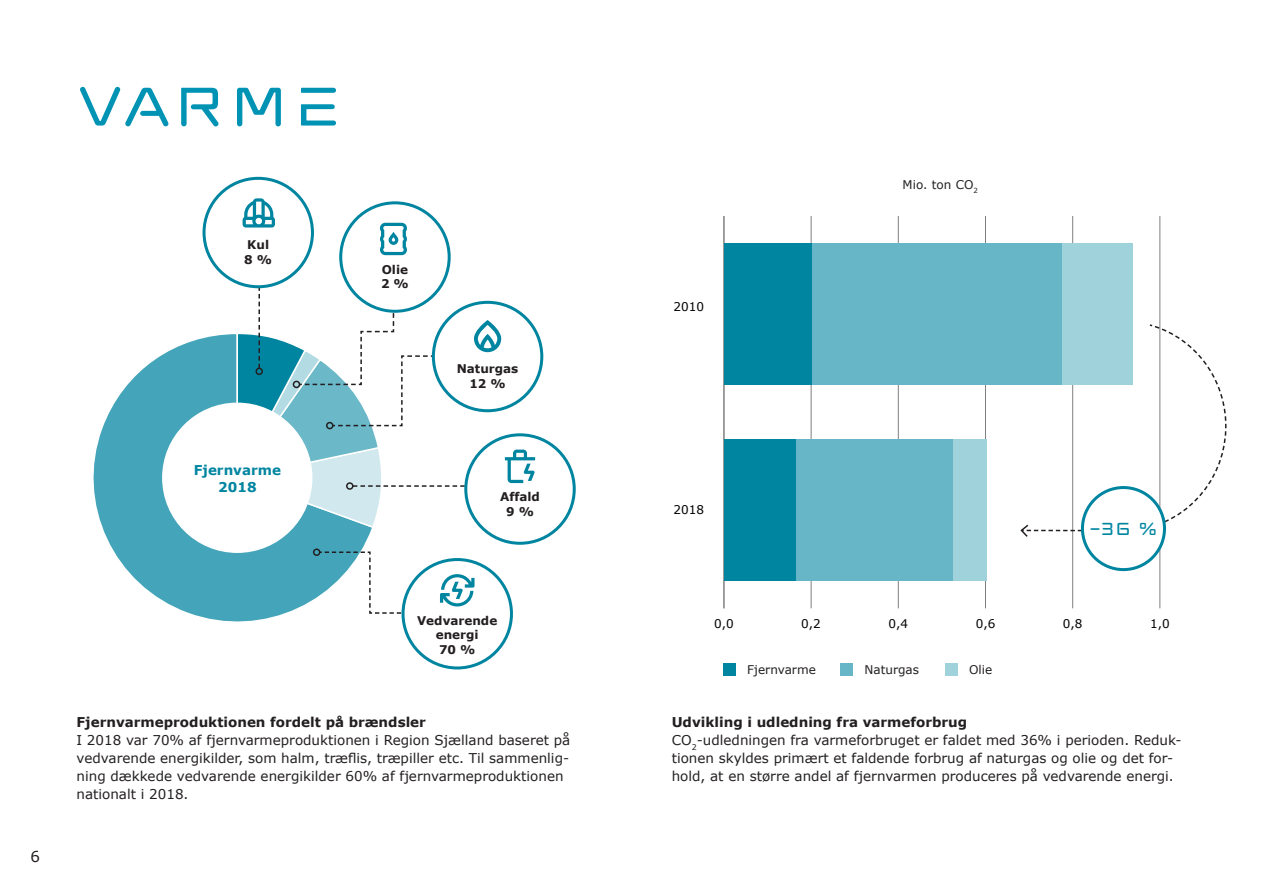
<style>
.page{position:relative;width:1263px;height:893px;background:#fff}
.page>*{position:absolute;margin:0;border:0;box-sizing:border-box;transform-origin:0 0}
.t1{font:54px "REGIONSJAELLANDAABEN";color:#0093b4}
.t2{font:17.25px "REGIONSJAELLANDAABEN";color:#0085a1}
.t3{font:15px "Verdana";color:#231f20}
.t4{font:13.5px/18px "Verdana";color:#231f20}
.t5{font:700 13.5px "Verdana";color:#231f20}
.t6{font:700 13.5px "Verdana";color:#0085a1}
.t7{font:700 12px/14.4px "Verdana";color:#231f20;text-align:center}
.t8{font:12px "Verdana";color:#231f20}
.t9{font:12px "Verdana";color:#000}
</style>
<div class="page">
<hr style="left:811px;top:216px;width:1px;height:392px;background:#808080">
<hr style="left:898px;top:216px;width:1px;height:392px;background:#808080">
<hr style="left:985px;top:216px;width:1px;height:392px;background:#808080">
<hr style="left:1072px;top:216px;width:1px;height:392px;background:#808080">
<hr style="left:1159px;top:216px;width:1px;height:392px;background:#808080">
<hr style="left:723px;top:216px;width:1px;height:392px;background:#808080">
<div style="left:1061px;top:243px;width:72px;height:142px;background:#a0d2dc"></div>
<div style="left:952px;top:440px;width:35px;height:141px;background:#a0d2dc"></div>
<div style="left:811px;top:243px;width:250px;height:142px;background:#67b6c7"></div>
<div style="left:795px;top:440px;width:157px;height:141px;background:#67b6c7"></div>
<div style="left:724px;top:243px;width:87px;height:142px;background:#0085a1"></div>
<div style="left:724px;top:440px;width:71px;height:141px;background:#0085a1"></div>
<div style="left:723px;top:663px;width:13px;height:13px;background:#0085a1"></div>
<div style="left:840px;top:663px;width:13px;height:13px;background:#67b6c7"></div>
<div style="left:945px;top:663px;width:13px;height:13px;background:#a0d2dc"></div>
<svg style="left:1020px;top:323px;width:207px;height:215px"></svg>
<div style="left:1082px;top:488px;width:82px;height:82px;background:#fff;border-radius:50%"></div>
<div style="left:1081px;top:486px;width:85px;height:85px;border:3px solid #0085a1;border-radius:50%"></div>
<svg style="left:93px;top:334px;width:279px;height:288px"></svg>
<div style="left:163px;top:403px;width:149px;height:149px;background:#fff;border-radius:50%"></div>
<div style="left:313px;top:548px;width:7px;height:8px;border:2px solid #231f20;border-radius:50%"></div>
<div style="left:401px;top:558px;width:112px;height:111px;border:3px solid #0085a1;border-radius:50%"></div>
<svg style="left:318px;top:551px;width:156px;height:63px"></svg>
<svg style="left:235px;top:198px;width:300px;height:331px"></svg>
<p class="t1" style="left:78px;top:73px;width:268px">VARME</p>
<p class="t7" style="left:247px;top:238px;width:23px">Kul</p>
<p class="t7" style="left:244px;top:252px;width:29px">8 %</p>
<p class="t6" style="left:194px;top:462px;width:89px">Fjernvarme</p>
<p class="t6" style="left:218px;top:478px;width:40px">2018</p>
<p class="t7" style="left:382px;top:262px;width:28px">Olie</p>
<p class="t7" style="left:381px;top:277px;width:29px">2 %</p>
<p class="t7" style="left:457px;top:362px;width:63px">Naturgas</p>
<p class="t7" style="left:469px;top:376px;width:38px">12 %</p>
<p class="t7" style="left:500px;top:490px;width:41px">Affald</p>
<p class="t7" style="left:506px;top:504px;width:29px">9 %</p>
<p class="t3" style="left:31px;top:847px;width:11px">6</p>
<p class="t7" style="left:417px;top:613px;width:82px">Vedvarende energi</p>
<p class="t7" style="left:439px;top:642px;width:38px">70 %</p>
<p class="t5" style="left:77px;top:713px;width:351px">Fjernvarmeproduktionen fordelt på brændsler</p>
<p class="t4" style="left:77px;top:731px;width:495px">I 2018 var 70% af fjernvarmeproduktionen i Region Sjælland baseret på vedvarende energikilder, som halm, træflis, træpiller etc. Til sammenlig&shy;ning dækkede vedvarende energikilder 60% af fjernvarmeproduktionen nationalt i 2018.</p>
<p class="t9" style="left:674px;top:299px;width:32px">2010</p>
<p class="t8" style="left:903px;top:177px;width:77px">Mio. ton CO<sub>2</sub></p>
<p class="t9" style="left:674px;top:502px;width:32px">2018</p>
<p class="t2" style="left:1089px;top:518px;width:69px">-36 %</p>
<p class="t9" style="left:714px;top:616px;width:21px">0,0</p>
<p class="t9" style="left:801px;top:616px;width:21px">0,2</p>
<p class="t9" style="left:888px;top:616px;width:21px">0,4</p>
<p class="t9" style="left:976px;top:616px;width:21px">0,6</p>
<p class="t9" style="left:1063px;top:616px;width:21px">0,8</p>
<p class="t9" style="left:1150px;top:616px;width:21px">1,0</p>
<p class="t8" style="left:747px;top:661px;width:70px">Fjernvarme</p>
<p class="t8" style="left:864px;top:661px;width:56px">Naturgas</p>
<p class="t8" style="left:969px;top:661px;width:25px">Olie</p>
<p class="t5" style="left:672px;top:713px;width:297px">Udvikling i udledning fra varmeforbrug</p>
<p class="t4" style="left:672px;top:731px;width:511px">CO<sub>2</sub>-udledningen fra varmeforbruget er faldet med 36% i perioden. Reduk&shy;tionen skyldes primært et faldende forbrug af naturgas og olie og det for&shy;hold, at en større andel af fjernvarmen produceres på vedvarende energi.</p>
</div>
